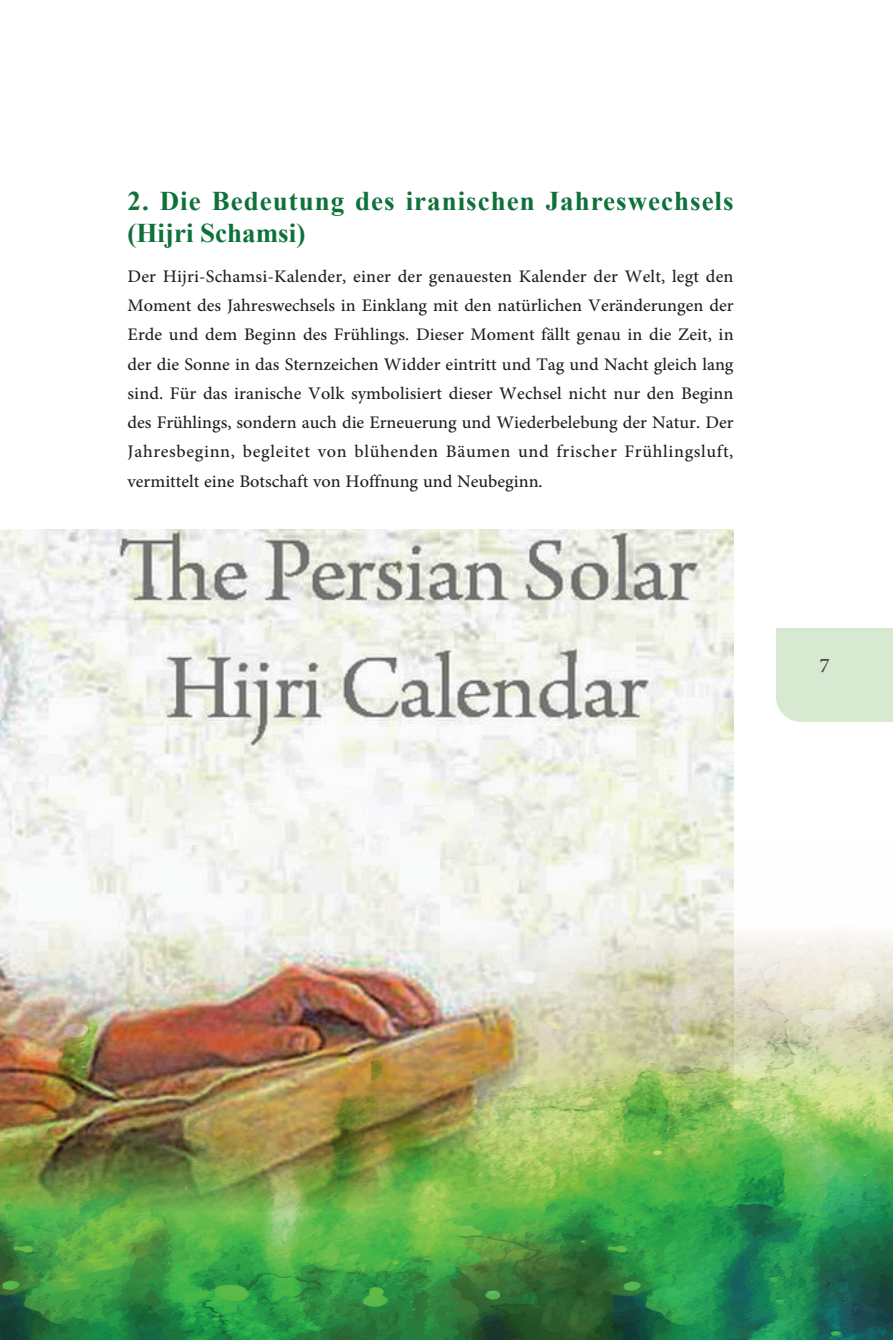
<style>
.page{position:relative;width:893px;height:1340px;background:#fff}
.page>*{position:absolute;margin:0;border:0;box-sizing:border-box;transform-origin:0 0}
.t1{font:29.25px "Adobe Arabic";color:#3e3e3f}
.t2{font:700 27px/31.5px "Times New Roman";letter-spacing:.035em;color:#0f713a}
.t3{font:24.75px/29.2px "Adobe Arabic";color:#231f20;text-align:justify}
</style>
<div class="page">
<img style="left:0;top:842px;width:893px;height:497px">
<div style="left:776px;top:628px;width:117px;height:94px;background:#d8e9d2"></div>
<img style="left:0;top:529px;width:733px;height:682px">
<p class="t2" style="left:128px;top:185px;width:608px">2. Die Bedeutung des iranischen Jahreswechsels (Hijri Schamsi)</p>
<p class="t3" style="left:128px;top:258px;width:608px">Der Hijri-Schamsi-Kalender, einer der genauesten Kalender der Welt, legt den Moment des Jahreswechsels in Einklang mit den natürlichen Veränderungen der Erde und dem Beginn des Frühlings. Dieser Moment fällt genau in die Zeit, in der die Sonne in das Sternzeichen Widder eintritt und Tag und Nacht gleich lang sind. Für das iranische Volk symbolisiert dieser Wechsel nicht nur den Beginn des Frühlings, sondern auch die Erneuerung und Wiederbelebung der Natur. Der Jahresbeginn, begleitet von blühenden Bäumen und frischer Frühlingsluft, vermittelt eine Botschaft von Hoffnung und Neubeginn.</p>
<p class="t1" style="left:819px;top:645px;width:12px">7</p>
</div>
